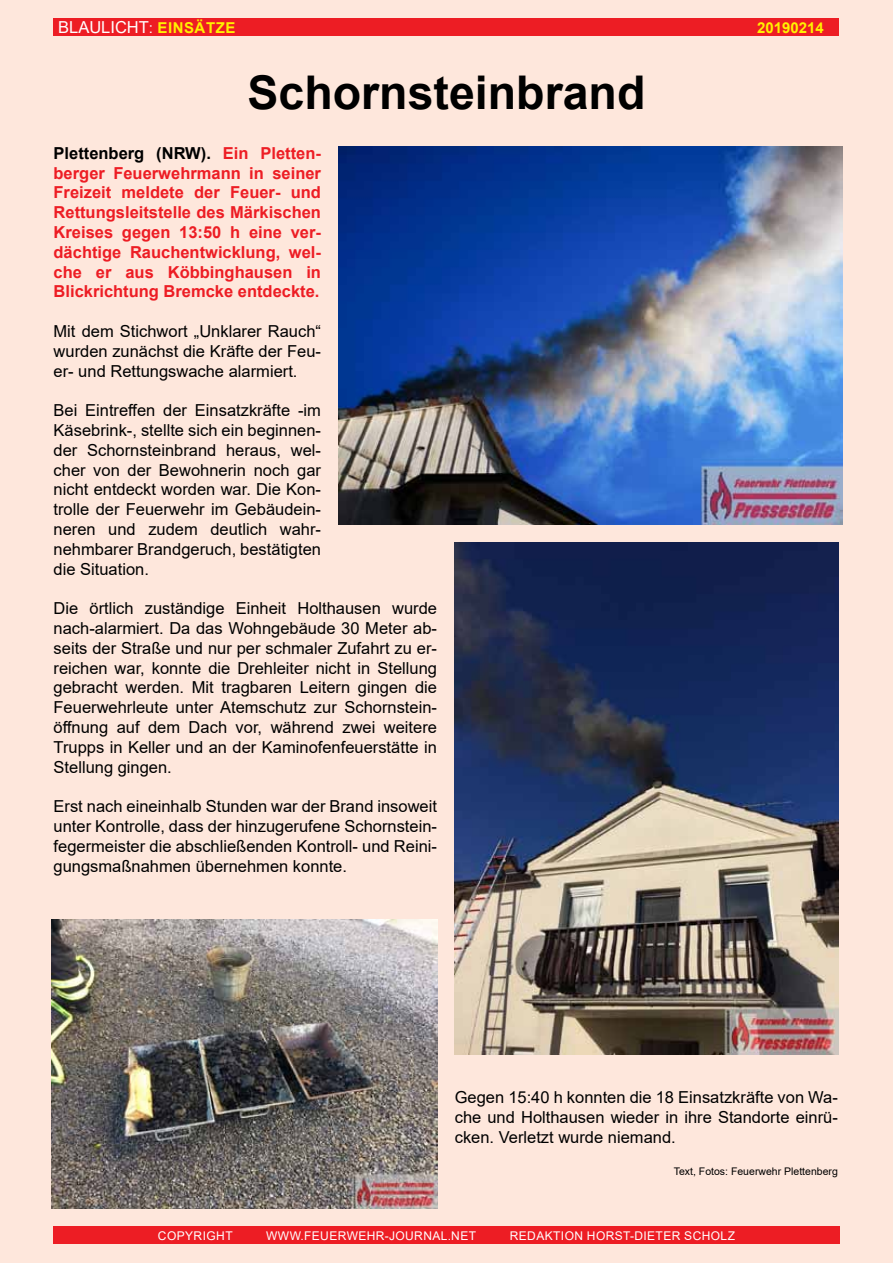
<style>
.page{position:relative;width:893px;height:1263px;background:#fee7dc}
.page>*{position:absolute;margin:0;border:0;box-sizing:border-box;transform-origin:0 0}
.t1{font:700 46.5px "Arial";color:#000}
.t2{font:16.5px/19.8px "Arial";color:#000;text-align:justify}
.t3{font:700 16.5px/19.8px "Arial";color:#ed1d24;text-align:justify}
.t4{font:16.5px "Arial";color:#fff}
.t5{font:700 15px "Arial";letter-spacing:.035em;color:#fff200}
.t6{font:700 15px "Arial";letter-spacing:.015em;color:#fff200}
.t7{font:12px "Arial";letter-spacing:.035em;color:#fff}
.t8{font:10.5px "Arial";color:#000}
.s1{font-weight:400;font-size:16.5px;color:#fff}
.s2{font-weight:400;color:#fff}
.s3{color:#000}
</style>
<div class="page">
<div style="left:53px;top:1226px;width:787px;height:18px;background:#ed1d24"></div>
<div style="left:54px;top:18px;width:785px;height:18px;background:#ed1d24"></div>
<img style="left:338px;top:147px;width:504px;height:378px">
<img style="left:51px;top:920px;width:386px;height:289px">
<img style="left:455px;top:542px;width:384px;height:512px">
<p class="t4" style="left:58px;top:16px;width:21px">BLAULI</p>
<p class="t5" style="left:115px;top:17px;width:120px"><span class="s1">CHT</span><span class="s2">:</span> Einsätze</p>
<p class="t6" style="left:757px;top:17px;width:68px">20190214</p>
<h1 class="t1" style="left:248px;top:60px;width:399px">Schornsteinbrand</h1>
<p class="t3" style="left:54px;top:143px;width:269px"><span class="s3">Plettenberg (NRW).</span> Ein Pletten&shy;berger Feuerwehrmann in seiner Freizeit meldete der Feuer- und Rettungsleitstelle des Märkischen Kreises gegen 13:50 h eine ver&shy;dächtige Rauchentwicklung, wel&shy;che er aus Köbbinghausen in Blickrichtung Bremcke entdeckte.</p>
<p class="t2" style="left:54px;top:321px;width:269px">Mit dem Stichwort „U nklarer Rauch“ wurden zunächst die Kräfte der Feu&shy;er- und Rettungswache alarmiert.</p>
<p class="t2" style="left:54px;top:400px;width:269px">Bei Eintreffen der Einsatzkräfte -im Käsebrink-, stellte sich ein beginnen&shy;der Schornsteinbrand heraus, wel&shy;cher von der Bewohnerin noch gar nicht entdeckt worden war. Die Kon&shy;trolle der Feuerwehr im Gebäudein&shy;neren und zudem deutlich wahr&shy;nehmbarer Brandgeruch, bestätigten die Situation.</p>
<p class="t2" style="left:54px;top:598px;width:385px">Die örtlich zuständige Einheit Holthausen wurde nach-alarmiert. Da das Wohngebäude 30 Meter ab&shy;seits der Straße und nur per schmaler Zufahrt zu er&shy;reichen war, konnte die Drehleiter nicht in Stellung gebracht werden. Mit tragbaren Leitern gingen die Feuerwehrleute unter Atemschutz zur Schornstein&shy;öffnung auf dem Dach vor, während zwei weitere Trupps in Keller und an der Kaminofenfeuerstätte in Stellung gingen.</p>
<p class="t2" style="left:54px;top:796px;width:385px">Erst nach eineinhalb Stunden war der Brand insoweit unter Kontrolle, dass der hinzugerufene Schornstein&shy;fegermeister die abschließenden Kontroll- und Reini&shy;gungsmaßnahmen übernehmen konnte.</p>
<p class="t2" style="left:455px;top:1087px;width:385px">Gegen 15:40 h konnten die 18 Einsatzkräfte von Wa&shy;che und Holthausen wieder in ihre Standorte einrü&shy;cken. Verletzt wurde niemand.</p>
<p class="t8" style="left:674px;top:1164px;width:165px">Text, Fotos: Feuerwehr Plettenberg</p>
<p class="t7" style="left:158px;top:1227px;width:76px">Copyright</p>
<p class="t7" style="left:266px;top:1227px;width:211px">www.feuerwehr-journal.net</p>
<p class="t7" style="left:510px;top:1227px;width:227px">Redaktion Horst-Dieter Scholz</p>
</div>
